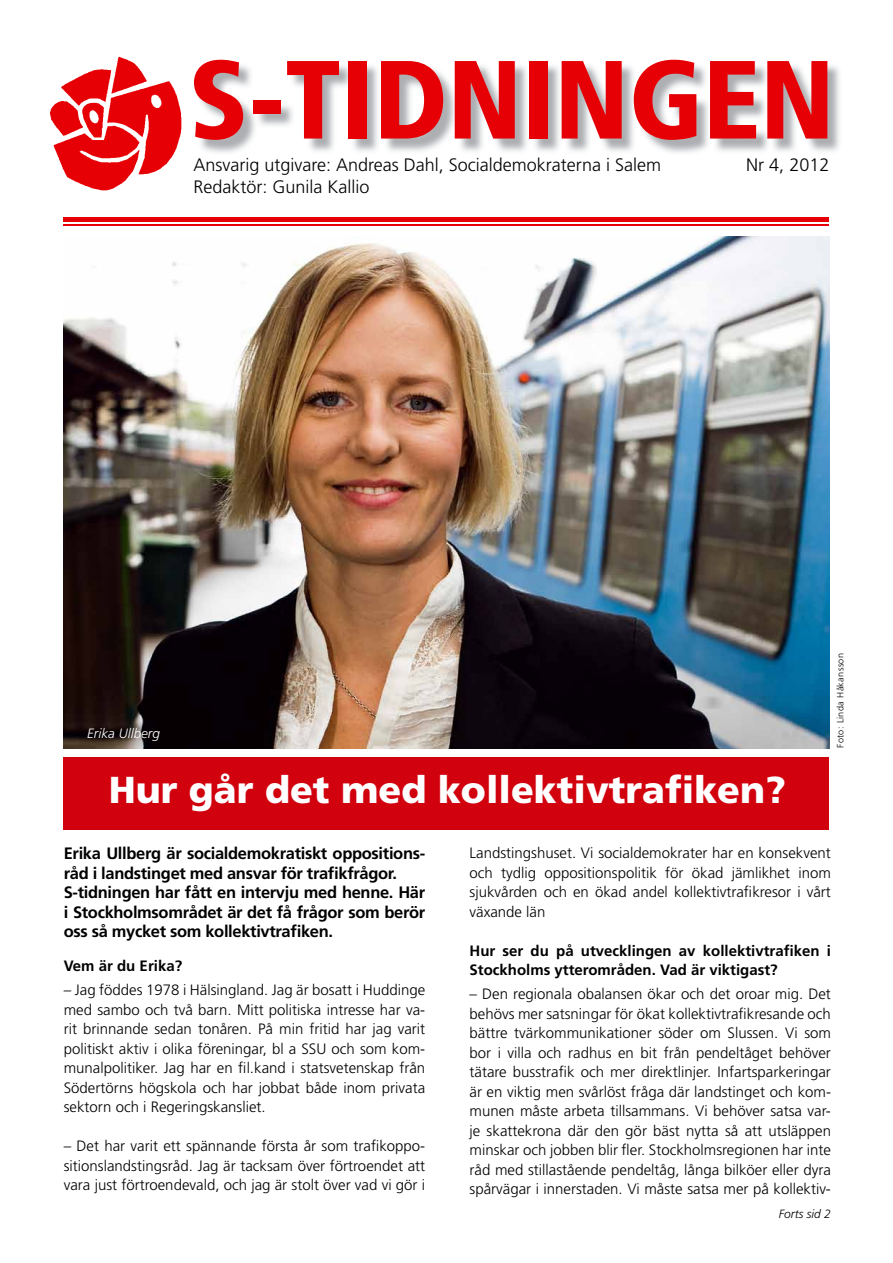
<style>
.page{position:relative;width:893px;height:1263px;background:#fff}
.page>*{position:absolute;margin:0;border:0;box-sizing:border-box;transform-origin:0 0}
.t1{font:900 condensed 111px "Frutiger";color:#e60005}
.t2{font:900 37.5px "Frutiger";color:#fff}
.t3{font:300 18px "Frutiger";color:#000}
.t4{font:700 16.5px/19.5px "Frutiger";letter-spacing:-.02em;color:#000}
.t5{font:300 15px/19.5px "Frutiger";color:#000;text-align:justify}
.t6{font:700 15px/19.5px "Frutiger";color:#000}
.t7{font:italic 300 13.5px "Frutiger";color:#fff}
.t8{font:italic 300 12px "Frutiger";color:#000}
.t9{font:300 9.15px "Frutiger";letter-spacing:.04em;color:#000}
</style>
<div class="page">
<img style="left:64px;top:237px;width:765px;height:511px">
<img style="left:199px;top:64px;width:641px;height:89px">
<img style="left:50px;top:56px;width:132px;height:135px">
<hr style="left:64px;top:217px;width:765px;height:4px;background:#e60005">
<hr style="left:64px;top:224px;width:765px;height:2px;background:#e60005">
<div style="left:64px;top:757px;width:765px;height:72px;background:#d1010e"></div>
<h1 class="t1" style="left:189px;top:33px;width:647px">S-TIDNINGEN</h1>
<p class="t3" style="left:193px;top:155px;width:469px">Ansvarig utgivare: Andreas Dahl, Socialdemokraterna i Salem</p>
<p class="t3" style="left:746px;top:155px;width:85px">Nr 4, 2012</p>
<p class="t3" style="left:193px;top:177px;width:178px">Redaktör: Gunila Kallio</p>
<p class="t7" style="left:87px;top:725px;width:74px">Erika Ullberg</p>
<h2 class="t2" style="left:109px;top:767px;width:679px">Hur går det med kollektivtrafiken?</h2>
<p class="t9" style="left:835px;top:748px;width:96px;rotate:-90deg">Foto: Linda Håkansson</p>
<p class="t4" style="left:64px;top:843px;width:363px">Erika Ullberg är socialdemokratiskt oppositions&shy;råd i landstinget med ansvar för trafikfrågor.<br>S-tidningen har fått en intervju med henne. Här i Stockholmsområdet är det få frågor som berör oss så mycket som kollektivtrafiken.</p>
<p class="t6" style="left:64px;top:956px;width:120px">Vem är du Erika?</p>
<p class="t5" style="left:64px;top:980px;width:363px">– Jag föddes 1978 i Hälsingland. Jag är bosatt i Huddinge med sambo och två barn. Mitt politiska intresse har va&shy;rit brinnande sedan tonåren. På min fritid har jag varit politiskt aktiv i olika föreningar, bl a SSU och som kom&shy;munalpolitiker. Jag har en fil.kand i statsvetenskap från Södertörns högskola och har jobbat både inom privata sektorn och i Regeringskansliet.</p>
<p class="t5" style="left:64px;top:1136px;width:363px">– Det har varit ett spännande första år som trafikoppo&shy;sitionslandstingsråd. Jag är tacksam över förtroendet att vara just förtroendevald, och jag är stolt över vad vi gör i</p>
<p class="t5" style="left:469px;top:843px;width:363px">Landstingshuset. Vi socialdemokrater har en konsekvent och tydlig oppositionspolitik för ökad jämlikhet inom sjukvården och en ökad andel kollektivtrafikresor i vårt växande län</p>
<p class="t6" style="left:469px;top:940px;width:363px">Hur ser du på utvecklingen av kollektivtrafiken i<br>Stockholms ytterområden. Vad är viktigast?</p>
<p class="t5" style="left:469px;top:984px;width:363px">– Den regionala obalansen ökar och det oroar mig. Det behövs mer satsningar för ökat kollektivtrafikresande och bättre tvärkommunikationer söder om Slussen. Vi som bor i villa och radhus en bit från pendeltåget behöver tätare busstrafik och mer direktlinjer. Infartsparkeringar är en viktig men svårlöst fråga där landstinget och kom&shy;munen måste arbeta tillsammans. Vi behöver satsa var&shy;je skattekrona där den gör bäst nytta så att utsläppen minskar och jobben blir fler. Stockholmsregionen har inte råd med stillastående pendeltåg, långa bilköer eller dyra spårvägar i innerstaden. Vi måste satsa mer på kollektiv-</p>
<p class="t8" style="left:779px;top:1207px;width:54px">Forts sid 2</p>
</div>
